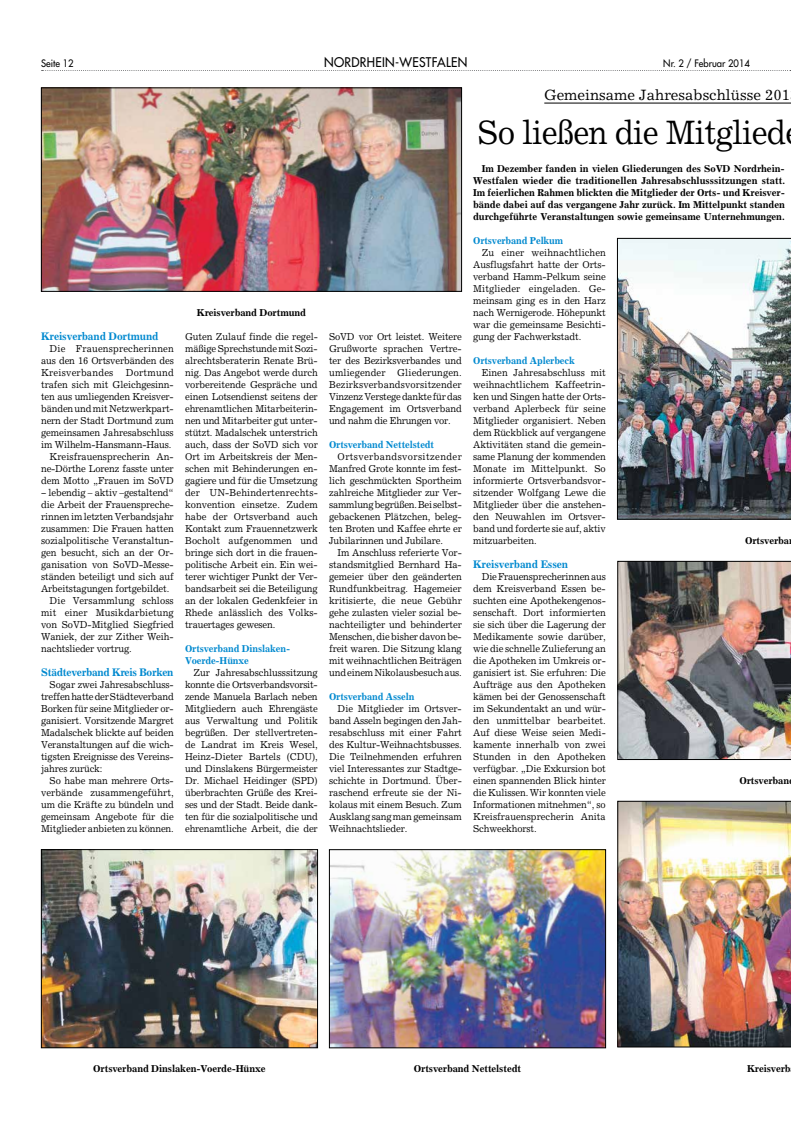
<style>
.page{position:relative;width:791px;height:1134px;background:#fff}
.page>*{position:absolute;margin:0;border:0;box-sizing:border-box;transform-origin:0 0}
.t1{font:34px "Excelsior";letter-spacing:-.025em;color:#000;scale:.93 1}
.t2{font:15px "Excelsior";color:#000}
.t3{font:13px "Futura";letter-spacing:.025em;color:#000;scale:.94 1}
.t4{font:700 11px "Excelsior";letter-spacing:-.015em;color:#0089cf;scale:.94 1}
.t5{font:10px/12px "Excelsior";letter-spacing:-.015em;color:#000;text-align:justify;scale:.94 1}
.t6{font:700 10px/12px "Excelsior";letter-spacing:-.015em;color:#000;text-align:justify;scale:.96 1}
.t7{font:700 10px/12px "Excelsior";letter-spacing:-.015em;color:#0089cf;scale:.94 1}
.t8{font:10px "Excelsior";letter-spacing:.01em;color:#000;scale:.94 1}
.t9{font:10px "Futura";color:#000;scale:.94 1}
.t10{font:10px "Excelsior";letter-spacing:.015em;color:#000;scale:.94 1}
.t11{font:10px "Excelsior";letter-spacing:.025em;color:#000;scale:.94 1}
.t12{font:10px "Excelsior";letter-spacing:.005em;color:#000;scale:.94 1}
</style>
<div class="page">
<img style="left:617px;top:801px;width:174px;height:246px">
<img style="left:43px;top:851px;width:273px;height:195px">
<div style="left:41px;top:849px;width:277px;height:199px;border:1px solid #000"></div>
<img style="left:43px;top:90px;width:417px;height:200px">
<div style="left:41px;top:88px;width:421px;height:204px;border:1px solid #000"></div>
<img style="left:331px;top:851px;width:273px;height:195px">
<div style="left:329px;top:849px;width:277px;height:199px;border:1px solid #000"></div>
<img style="left:617px;top:561px;width:174px;height:199px">
<hr style="left:544px;top:103px;width:247px;height:1px;background:#000">
<img style="left:617px;top:238px;width:174px;height:281px">
<svg style="left:42px;top:70px;width:749px;height:1px"></svg>
<p class="t9" style="left:41px;top:57px;width:36px">Seite 12</p>
<h3 class="t3" style="left:324px;top:53px;width:154px">NORDRHEIN-WESTFALEN</h3>
<p class="t9" style="left:663px;top:57px;width:94px">Nr. 2 / Februar 2014</p>
<p class="t4" style="left:41px;top:329px;width:127px">Kreisverband Dortmund</p>
<p class="t10" style="left:50px;top:342px;width:134px">Die Frauensprecherinnen</p>
<p class="t5" style="left:41px;top:354px;width:143px">aus den 16 Ortsverbänden des</p>
<p class="t11" style="left:41px;top:366px;width:143px">Kreisverbandes Dortmund</p>
<p class="t5" style="left:41px;top:378px;width:143px">trafen sich mit Gleichgesinn-</p>
<p class="t5" style="left:41px;top:390px;width:143px">ten aus umliegenden Kreisver-</p>
<p class="t5" style="left:41px;top:402px;width:143px">bänden und mit Netzwerkpart-</p>
<p class="t5" style="left:41px;top:414px;width:143px">nern der Stadt Dortmund zum</p>
<p class="t5" style="left:41px;top:426px;width:143px">gemeinsamen Jahresabschluss</p>
<p class="t5" style="left:41px;top:438px;width:140px">im Wilhelm-Hansmann-Haus.</p>
<p class="t5" style="left:50px;top:450px;width:134px">Kreisfrauensprecherin An-</p>
<p class="t5" style="left:41px;top:462px;width:143px">ne-Dörthe Lorenz fasste unter</p>
<p class="t5" style="left:41px;top:474px;width:143px">dem Motto „Frauen im SoVD</p>
<p class="t5" style="left:41px;top:486px;width:143px">− lebendig – aktiv –gestaltend“</p>
<p class="t5" style="left:41px;top:498px;width:143px">die Arbeit der Frauenspreche-</p>
<p class="t5" style="left:41px;top:510px;width:143px">rinnen im letzten Verbandsjahr</p>
<p class="t5" style="left:41px;top:522px;width:143px">zusammen: Die Frauen hatten</p>
<p class="t5" style="left:41px;top:534px;width:143px">sozialpolitische Veranstaltun-</p>
<p class="t5" style="left:41px;top:546px;width:143px">gen besucht, sich an der Or-</p>
<p class="t5" style="left:41px;top:558px;width:143px">ganisation von SoVD-Messe-</p>
<p class="t5" style="left:41px;top:570px;width:143px">ständen beteiligt und sich auf</p>
<p class="t5" style="left:41px;top:582px;width:138px">Arbeitstagungen fortgebildet.</p>
<p class="t12" style="left:50px;top:594px;width:134px">Die Versammlung schloss</p>
<p class="t8" style="left:41px;top:606px;width:143px">mit einer Musikdarbietung</p>
<p class="t5" style="left:41px;top:618px;width:143px">von SoVD-Mitglied Siegfried</p>
<p class="t5" style="left:41px;top:630px;width:143px">Waniek, der zur Zither Weih-</p>
<p class="t5" style="left:41px;top:642px;width:98px">nachtslieder vortrug.</p>
<p class="t4" style="left:41px;top:665px;width:142px">Städteverband Kreis Borken</p>
<p class="t5" style="left:41px;top:678px;width:143px;text-indent:9px">Sogar zwei Jahresabschluss&shy;treffen hatte der Städteverband Borken für seine Mitglieder or&shy;ganisiert. Vorsitzende Margret Madalschek blickte auf beiden Veranstaltungen auf die wich&shy;tigsten Ereignisse des Vereins&shy;jahres zurück:</p>
<p class="t5" style="left:41px;top:774px;width:143px;text-indent:9px">So habe man mehrere Orts&shy;verbände zusammengeführt, um die Kräfte zu bündeln und gemeinsam Angebote für die Mitglieder anbieten zu können.</p>
<p class="t6" style="left:197px;top:306px;width:115px">Kreisverband Dortmund</p>
<p class="t5" style="left:185px;top:330px;width:143px">Guten Zulauf finde die regel&shy;mäßige Sprechstunde mit Sozi&shy;alrechtsberaterin Renate Brü&shy;nig. Das Angebot werde durch vorbereitende Gespräche und einen Lotsendienst seitens der ehrenamtlichen Mitarbeiterin&shy;nen und Mitarbeiter gut unter&shy;stützt. Madalschek unterstrich auch, dass der SoVD sich vor Ort im Arbeitskreis der Men&shy;schen mit Behinderungen en&shy;gagiere und für die Umsetzung der UN-Behindertenrechts&shy;konvention einsetze. Zudem habe der Ortsverband auch Kontakt zum Frauennetzwerk Bocholt aufgenommen und bringe sich dort in die frauen&shy;politische Arbeit ein. Ein wei&shy;terer wichtiger Punkt der Ver&shy;bandsarbeit sei die Beteiligung an der lokalen Gedenkfeier in Rhede anlässlich des Volks&shy;trauertages gewesen.</p>
<p class="t7" style="left:185px;top:642px;width:113px">Ortsverband Dinslaken-<br>Voerde-Hünxe</p>
<p class="t5" style="left:185px;top:666px;width:143px;text-indent:9px">Zur Jahresabschlusssitzung konnte die Ortsverbandsvorsit&shy;zende Manuela Barlach neben Mitgliedern auch Ehrengäste aus Verwaltung und Politik begrüßen. Der stellvertreten&shy;de Landrat im Kreis Wesel, Heinz-Dieter Bartels (CDU), und Dinslakens Bürgermeister Dr. Michael Heidinger (SPD) überbrachten Grüße des Krei&shy;ses und der Stadt. Beide dank&shy;ten für die sozialpolitische und ehrenamtliche Arbeit, die der</p>
<p class="t5" style="left:329px;top:330px;width:143px">SoVD vor Ort leistet. Weitere Grußworte sprachen Vertre&shy;ter des Bezirksverbandes und umliegender Gliederungen.<br>Bezirksverbandsvorsitzender Vinzenz Verstege dankte für das Engagement im Ortsverband und nahm die Ehrungen vor.</p>
<p class="t7" style="left:329px;top:438px;width:113px">Ortsverband Nettelstedt</p>
<p class="t5" style="left:329px;top:450px;width:143px;text-indent:9px">Ortsverbandsvorsitzender Manfred Grote konnte im fest&shy;lich geschmückten Sportheim zahlreiche Mitglieder zur Ver&shy;sammlung begrüßen. Bei selbst&shy;gebackenen Plätzchen, beleg&shy;ten Broten und Kaffee ehrte er Jubilarinnen und Jubilare.</p>
<p class="t5" style="left:329px;top:546px;width:143px;text-indent:9px">Im Anschluss referierte Vor&shy;standsmitglied Bernhard Ha&shy;gemeier über den geänderten Rundfunkbeitrag. Hagemeier kritisierte, die neue Gebühr gehe zulasten vieler sozial be&shy;nachteiligter und behinderter Menschen, die bisher davon be&shy;freit waren. Die Sitzung klang mit weihnachtlichen Beiträgen und einem Nikolausbesuch aus.</p>
<p class="t7" style="left:329px;top:690px;width:92px">Ortsverband Asseln</p>
<p class="t5" style="left:329px;top:702px;width:143px;text-indent:9px">Die Mitglieder im Ortsver&shy;band Asseln begingen den Jah&shy;resabschluss mit einer Fahrt des Kultur-Weihnachtsbusses.<br>Die Teilnehmenden erfuhren viel Interessantes zur Stadtge&shy;schichte in Dortmund. Über&shy;raschend erfreute sie der Ni&shy;kolaus mit einem Besuch. Zum Ausklang sang man gemeinsam Weihnachtslieder.</p>
<h2 class="t2" style="left:544px;top:86px;width:247px">Gemeinsame Jahresabschlüsse 201</h2>
<h1 class="t1" style="left:478px;top:112px;width:333px">So ließen die Mitglied</h1>
<p class="t6" style="left:473px;top:162px;width:326px;text-indent:9px">Im Dezember fanden in vielen Gliederungen des SoVD Nordrhein-Westfalen wieder die traditionellen Jahresabschlusssitzungen statt.<br>Im feierlichen Rahmen blickten die Mitglieder der Orts- und Kreisver&shy;bände dabei auf das vergangene Jahr zurück. Im Mittelpunkt standen durchgeführte Veranstaltungen sowie gemeinsame Unternehmungen.</p>
<p class="t7" style="left:473px;top:234px;width:97px">Ortsverband Pelkum</p>
<p class="t5" style="left:473px;top:246px;width:143px;text-indent:9px">Zu einer weihnachtlichen Ausflugsfahrt hatte der Orts&shy;verband Hamm-Pelkum seine Mitglieder eingeladen. Ge&shy;meinsam ging es in den Harz nach Wernigerode. Höhepunkt war die gemeinsame Besichti&shy;gung der Fachwerkstadt.</p>
<p class="t7" style="left:473px;top:354px;width:110px">Ortsverband Aplerbeck</p>
<p class="t5" style="left:473px;top:366px;width:143px;text-indent:9px">Einen Jahresabschluss mit weihnachtlichem Kaffeetrin&shy;ken und Singen hatte der Orts&shy;verband Aplerbeck für seine Mitglieder organisiert. Neben dem Rückblick auf vergangene Aktivitäten stand die gemein&shy;same Planung der kommenden Monate im Mittelpunkt. So informierte Ortsverbandsvor&shy;sitzender Wolfgang Lewe die Mitglieder über die anstehen&shy;den Neuwahlen im Ortsver&shy;band und forderte sie auf, aktiv mitzuarbeiten.</p>
<p class="t4" style="left:473px;top:557px;width:103px">Kreisverband Essen</p>
<p class="t5" style="left:473px;top:570px;width:143px;text-indent:9px">Die Frauensprecherinnen aus dem Kreisverband Essen be&shy;suchten eine Apothekengenos&shy;senschaft. Dort informierten sie sich über die Lagerung der Medikamente sowie darüber, wie die schnelle Zulieferung an die Apotheken im Umkreis or&shy;ganisiert ist. Sie erfuhren: Die Aufträge aus den Apotheken kämen bei der Genossenschaft im Sekundentakt an und wür&shy;den unmittelbar bearbeitet.<br>Auf diese Weise seien Medi&shy;kamente innerhalb von zwei Stunden in den Apotheken verfügbar. „Die Exkursion bot einen spannenden Blick hinter die Kulissen. Wir konnten viele Informationen mitnehmen“, so Kreisfrauensprecherin Anita Schweekhorst.</p>
<p class="t6" style="left:745px;top:534px;width:48px">Ortsverba</p>
<p class="t6" style="left:739px;top:774px;width:53px">Ortsverban</p>
<p class="t6" style="left:93px;top:1062px;width:181px">Ortsverband Dinslaken-Voerde-Hünxe</p>
<p class="t6" style="left:414px;top:1062px;width:113px">Ortsverband Nettelstedt</p>
<p class="t6" style="left:747px;top:1062px;width:47px">Kreisverb</p>
</div>
